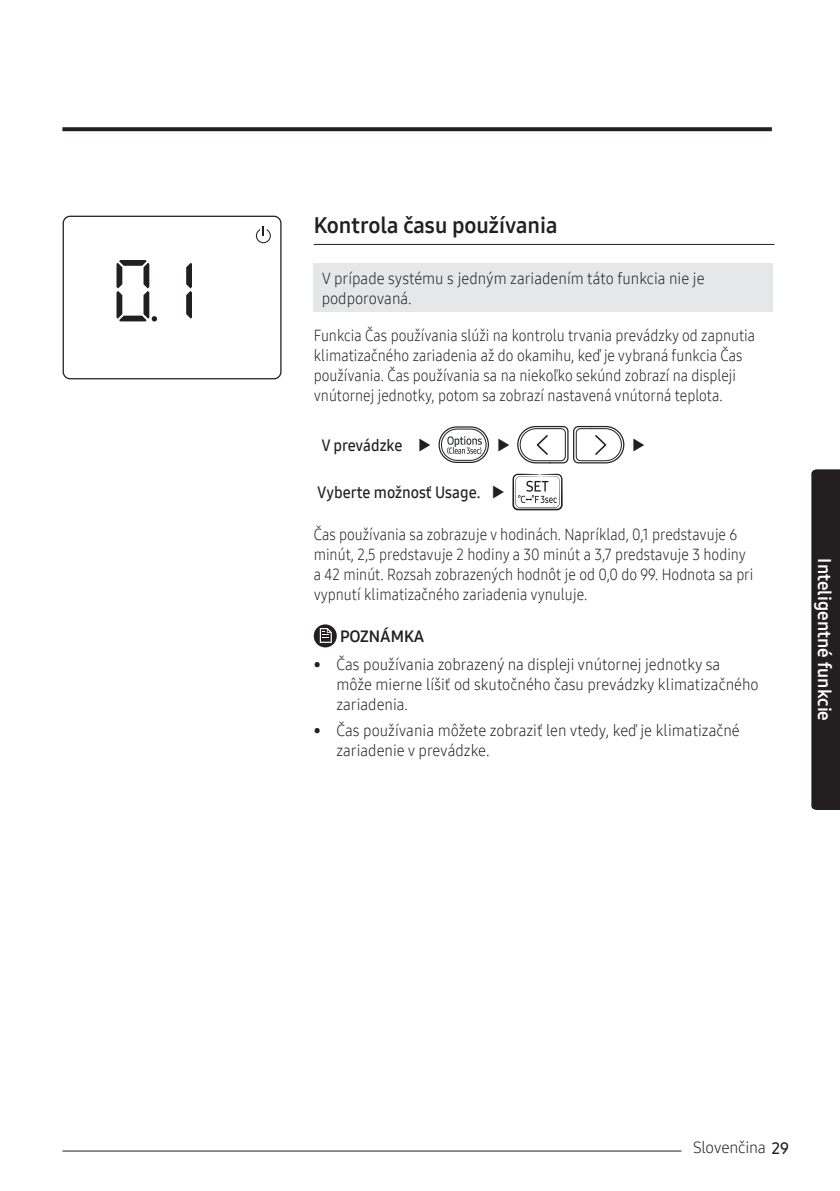
<style>
.page{position:relative;width:840px;height:1191px;background:#fff}
.page>*{position:absolute;margin:0;border:0;box-sizing:border-box;transform-origin:0 0}
.t1{font:22px "Samsung One 700";color:#231f20}
.t2{font:18px "Samsung One 700";color:#fff}
.t3{font:16px/20px "Samsung One 300";color:#231f20;scale:.9 1}
.t4{font:16px/20px "Samsung One 300";color:#231f20;scale:.95 1}
.t5{font:16px "Samsung One 600";color:#231f20;scale:.95 1}
.t6{font:16px "Samsung One 300";color:#231f20}
.t7{font:16px "Samsung One 700";color:#231f20}
.s1{font-family:"Samsung One 600"}
</style>
<div class="page">
<svg style="left:62px;top:127px;width:709px;height:4px;background:#2f2b2c"></svg>
<hr style="left:62px;top:1150px;width:675px;height:1px;background:#231f20">
<div style="left:681px;top:1145px;width:84px;height:8px;background:#fff"></div>
<svg style="left:811px;top:469px;width:28px;height:341px;background:#292526"></svg>
<svg style="left:186px;top:263px;width:6px;height:56px"></svg>
<svg style="left:116px;top:260px;width:41px;height:61px"></svg>
<svg style="left:256px;top:226px;width:15px;height:17px"></svg>
<div style="left:63px;top:216px;width:218px;height:163px;border:1px solid #231f20;border-radius:7px"></div>
<hr style="left:313px;top:244px;width:461px;height:1px;background:#231f20">
<div style="left:313px;top:263px;width:459px;height:49px;background:#e6e7e9"></div>
<svg style="left:438px;top:426px;width:50px;height:37px"></svg>
<div style="left:441px;top:429px;width:45px;height:31px;border:1px solid #231f20;border-radius:16px"></div>
<svg style="left:447px;top:436px;width:34px;height:18px"></svg>
<svg style="left:517px;top:426px;width:107px;height:37px"></svg>
<svg style="left:512px;top:474px;width:50px;height:36px"></svg>
<svg style="left:313px;top:624px;width:23px;height:23px"></svg>
<svg style="left:319px;top:628px;width:12px;height:15px"></svg>
<h1 class="t1" style="left:313px;top:210px;width:245px">Kontrola času používania</h1>
<p class="t4" style="left:321px;top:268px;width:404px">V prípade systému s jedným zariadením táto funkcia nie je podporovaná.</p>
<p class="t3" style="left:313px;top:325px;width:491px">Funkcia Čas používania slúži na kontrolu trvania prevádzky od zapnutia klimatizačného zariadenia až do okamihu, keď je vybraná funkcia Čas používania. Čas používania sa na niekoľko sekúnd zobrazí na displeji vnútornej jednotky, potom sa zobrazí nastavená vnútorná teplota.</p>
<p class="t5" style="left:321px;top:434px;width:116px">V prevádzke ▶</p>
<p class="t5" style="left:497px;top:434px;width:14px">▶</p>
<p class="t5" style="left:631px;top:434px;width:14px">▶</p>
<p class="t5" style="left:317px;top:482px;width:198px">Vyberte možnosť Usage. ▶</p>
<p class="t3" style="left:313px;top:524px;width:489px">Čas používania sa zobrazuje v hodinách. Napríklad, 0,1 predstavuje 6 minút, 2,5 predstavuje 2 hodiny a 30 minút a 3,7 predstavuje 3 hodiny a 42 minút. Rozsah zobrazených hodnôt je od 0,0 do 99. Hodnota sa pri vypnutí klimatizačného zariadenia vynuluje.</p>
<p class="t7" style="left:340px;top:625px;width:86px">POZNÁMKA</p>
<p class="t4" style="left:336px;top:654px;width:446px;text-indent:-23px">• Čas používania zobrazený na displeji vnútornej jednotky sa môže mierne líšiť od skutočného času prevádzky klimatizačného zariadenia.</p>
<p class="t4" style="left:336px;top:720px;width:426px;text-indent:-23px">• Čas používania môžete zobraziť len vtedy, keď je klimatizačné zariadenie v prevádzke.</p>
<p class="t2" style="left:836px;top:558px;width:164px;rotate:90deg">Inteligentné funkcie</p>
<p class="t6" style="left:692px;top:1136px;width:97px">Slovenčina <span class="s1">29</span></p>
</div>
